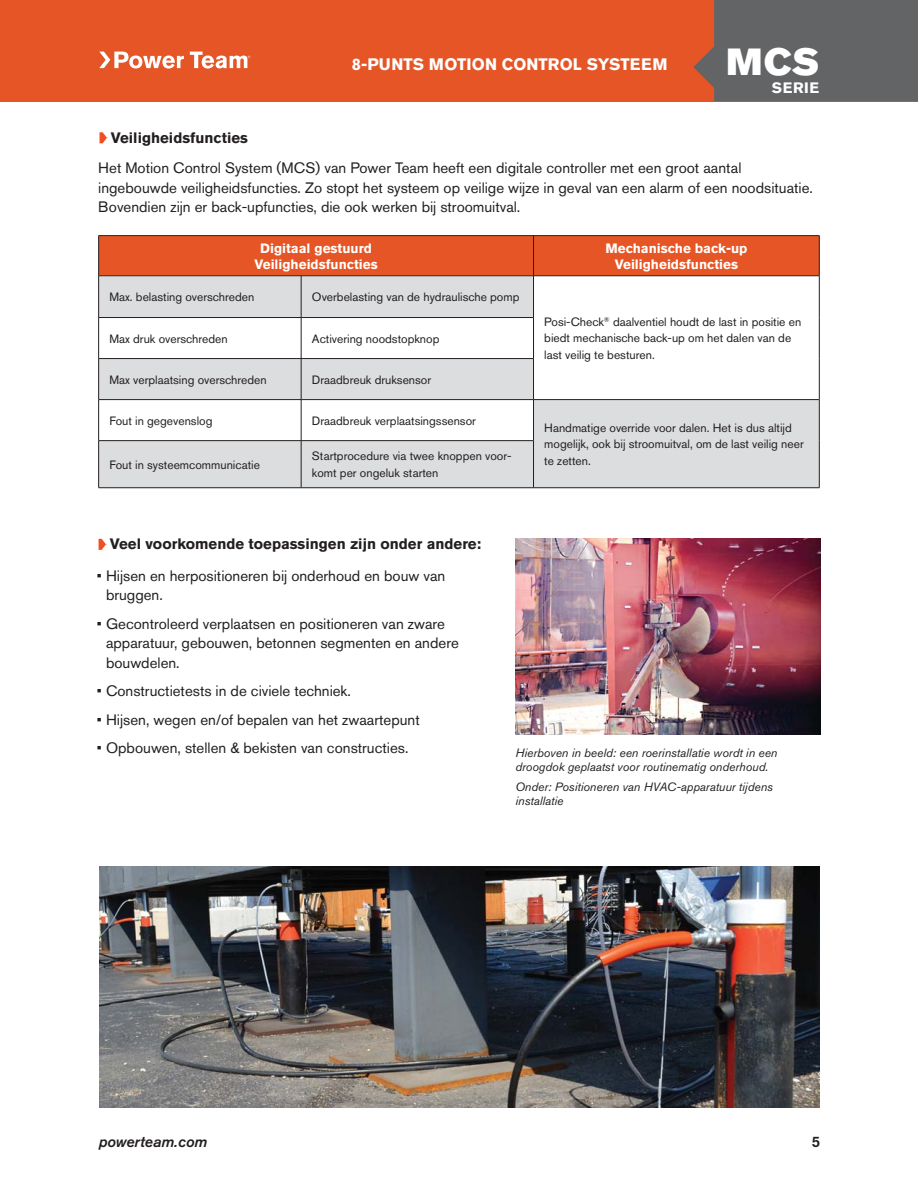
<style>
.page{position:relative;width:918px;height:1188px;background:#fff}
.page>*{position:absolute;margin:0;border:0;box-sizing:border-box;transform-origin:0 0}
.t1{font:37.5px "Akzidenz Grotesk BE Super";color:#fff}
.t2{font:700 16.5px "Akzidenz Grotesk BE";color:#fff}
.t3{font:15px/19.5px "Akzidenz Grotesk BE";color:#231f20}
.t4{font:700 15px "Akzidenz Grotesk BE";color:#231f20}
.t5{font:italic 500 15px "Akzidenz Grotesk BE";color:#231f20}
.t6{font:700 15px "Akzidenz Grotesk BE";letter-spacing:.04em;color:#fff}
.t7{font:500 15px "Akzidenz Grotesk BE";color:#231f20}
.t8{font:700 13.5px/16.5px "Akzidenz Grotesk BE";color:#fff;text-align:center}
.t9{font:12px/16.5px "Akzidenz Grotesk BE";color:#231f20}
.t10{font:italic 12px/13.5px "Akzidenz Grotesk BE";color:#231f20}
</style>
<div class="page">
<img style="left:99px;top:866px;width:721px;height:241px">
<div style="left:99px;top:236px;width:720px;height:39px;background:#e55525"></div>
<div style="left:99px;top:441px;width:720px;height:46px;background:#dcddde"></div>
<svg style="left:99px;top:276px;width:720px;height:165px"></svg>
<hr style="left:534px;top:487px;width:285px;height:1px;background:#231f20">
<hr style="left:533px;top:236px;width:1px;height:40px;background:#231f20">
<hr style="left:301px;top:276px;width:1px;height:41px;background:#231f20">
<hr style="left:301px;top:318px;width:1px;height:40px;background:#231f20">
<hr style="left:98px;top:276px;width:1px;height:41px;background:#231f20">
<hr style="left:98px;top:359px;width:1px;height:40px;background:#231f20">
<hr style="left:98px;top:441px;width:1px;height:47px;background:#231f20">
<hr style="left:98px;top:487px;width:203px;height:1px;background:#231f20">
<hr style="left:98px;top:235px;width:203px;height:1px;background:#231f20">
<hr style="left:98px;top:236px;width:1px;height:40px;background:#231f20">
<hr style="left:301px;top:235px;width:518px;height:1px;background:#231f20">
<hr style="left:819px;top:236px;width:1px;height:40px;background:#231f20">
<hr style="left:98px;top:275px;width:436px;height:1px;background:#231f20">
<hr style="left:301px;top:359px;width:1px;height:40px;background:#231f20">
<hr style="left:98px;top:317px;width:203px;height:1px;background:#231f20">
<hr style="left:98px;top:318px;width:1px;height:40px;background:#231f20">
<hr style="left:301px;top:317px;width:233px;height:1px;background:#231f20">
<hr style="left:98px;top:358px;width:436px;height:1px;background:#231f20">
<hr style="left:98px;top:399px;width:203px;height:1px;background:#231f20">
<hr style="left:98px;top:400px;width:1px;height:40px;background:#231f20">
<hr style="left:301px;top:399px;width:233px;height:1px;background:#231f20">
<hr style="left:301px;top:400px;width:1px;height:40px;background:#231f20">
<hr style="left:98px;top:440px;width:436px;height:1px;background:#231f20">
<hr style="left:301px;top:441px;width:1px;height:47px;background:#231f20">
<hr style="left:301px;top:487px;width:233px;height:1px;background:#231f20">
<hr style="left:534px;top:275px;width:285px;height:1px;background:#231f20">
<hr style="left:533px;top:276px;width:1px;height:41px;background:#231f20">
<hr style="left:819px;top:276px;width:1px;height:42px;background:#231f20">
<hr style="left:533px;top:318px;width:1px;height:40px;background:#231f20">
<hr style="left:819px;top:318px;width:1px;height:41px;background:#231f20">
<hr style="left:533px;top:359px;width:1px;height:40px;background:#231f20">
<hr style="left:819px;top:359px;width:1px;height:40px;background:#231f20">
<hr style="left:534px;top:399px;width:285px;height:1px;background:#231f20">
<hr style="left:533px;top:400px;width:1px;height:40px;background:#231f20">
<hr style="left:819px;top:400px;width:1px;height:41px;background:#231f20">
<hr style="left:533px;top:441px;width:1px;height:47px;background:#231f20">
<hr style="left:819px;top:441px;width:1px;height:47px;background:#231f20">
<div style="left:0;top:0;width:918px;height:101px;background:#e55525"></div>
<svg style="left:693px;top:0;width:225px;height:101px;background:#6e6260"></svg>
<svg style="left:99px;top:52px;width:85px;height:17px"></svg>
<svg style="left:190px;top:52px;width:60px;height:17px"></svg>
<svg style="left:100px;top:132px;width:7px;height:11px"></svg>
<img style="left:515px;top:539px;width:305px;height:195px">
<svg style="left:99px;top:539px;width:7px;height:11px"></svg>
<p class="t4" style="left:111px;top:132px;width:139px">Veiligheidsfuncties</p>
<p class="t2" style="left:352px;top:58px;width:317px">8-PUNTS MOTION CONTROL SYSTEEM</p>
<h1 class="t1" style="left:726px;top:48px;width:94px">MCS</h1>
<p class="t6" style="left:772px;top:82px;width:49px">SERIE</p>
<p class="t3" style="left:98px;top:160px;width:716px">Het Motion Control System (MCS) van Power Team heeft een digitale controller met een groot aantal ingebouwde veiligheidsfuncties. Zo stopt het systeem op veilige wijze in geval van een alarm of een noodsituatie.<br>Bovendien zijn er back-upfuncties, die ook werken bij stroomuitval.</p>
<p class="t8" style="left:254px;top:241px;width:125px">Digitaal gestuurd<br>Veiligheidsfuncties</p>
<p class="t8" style="left:605px;top:241px;width:143px">Mechanische back-up<br>Veiligheidsfuncties</p>
<p class="t9" style="left:109px;top:290px;width:147px">Max. belasting overschreden</p>
<p class="t9" style="left:312px;top:290px;width:209px">Overbelasting van de hydraulische pomp</p>
<p class="t9" style="left:109px;top:331px;width:120px">Max druk overschreden</p>
<p class="t9" style="left:312px;top:331px;width:129px">Activering noodstopknop</p>
<p class="t9" style="left:109px;top:372px;width:159px">Max verplaatsing overschreden</p>
<p class="t9" style="left:312px;top:372px;width:121px">Draadbreuk druksensor</p>
<p class="t9" style="left:109px;top:413px;width:105px">Fout in gegevenslog</p>
<p class="t9" style="left:312px;top:413px;width:165px">Draadbreuk verplaatsingssensor</p>
<p class="t9" style="left:109px;top:458px;width:152px">Fout in systeemcommunicatie</p>
<p class="t9" style="left:312px;top:449px;width:201px">Startprocedure via twee knoppen voor&shy;komt per ongeluk starten</p>
<p class="t4" style="left:110px;top:539px;width:373px">Veel voorkomende toepassingen zijn onder andere:</p>
<p class="t9" style="left:544px;top:315px;width:259px">Posi-Check<sup>®</sup> daalventiel houdt de last in positie en biedt mechanische back-up om het dalen van de last veilig te besturen.</p>
<p class="t9" style="left:544px;top:421px;width:261px">Handmatige override voor dalen. Het is dus altijd mogelijk, ook bij stroomuitval, om de last veilig neer te zetten.</p>
<p class="t3" style="left:106px;top:568px;width:341px;text-indent:-9px">• Hijsen en herpositioneren bij onderhoud en bouw van bruggen.</p>
<p class="t3" style="left:106px;top:616px;width:354px;text-indent:-9px">• Gecontroleerd verplaatsen en positioneren van zware apparatuur, gebouwen, betonnen segmenten en andere bouwdelen.</p>
<p class="t3" style="left:97px;top:683px;width:255px">• Constructietests in de civiele techniek.</p>
<p class="t3" style="left:97px;top:712px;width:324px">• Hijsen, wegen en/of bepalen van het zwaartepunt</p>
<p class="t3" style="left:97px;top:740px;width:313px">• Opbouwen, stellen &amp; bekisten van constructies.</p>
<p class="t10" style="left:515px;top:748px;width:264px">Hierboven in beeld: een roerinstallatie wordt in een droogdok geplaatst voor routinematig onderhoud.</p>
<p class="t10" style="left:515px;top:781px;width:259px">Onder: Positioneren van HVAC-apparatuur tijdens installatie</p>
<p class="t5" style="left:99px;top:1137px;width:110px">powerteam.com</p>
<p class="t7" style="left:812px;top:1137px;width:10px">5</p>
</div>
